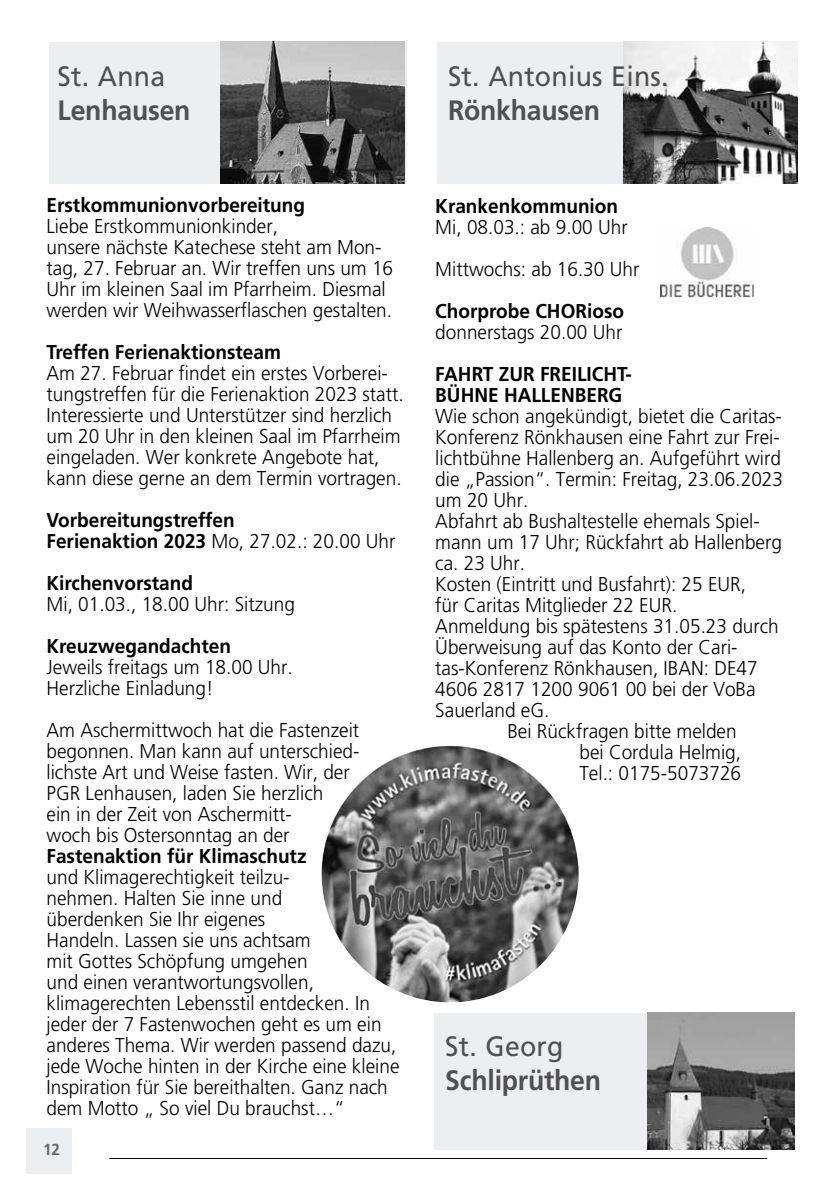
<style>
.page{position:relative;width:840px;height:1191px;background:#fff}
.page>*{position:absolute;margin:0;border:0;box-sizing:border-box;transform-origin:0 0}
.t1{font:28px "Frutiger";letter-spacing:.01em;color:#504f53;scale:.95 1}
.t2{font:700 28px "Frutiger";letter-spacing:-.01em;color:#504f53;scale:.95 1}
.t3{font:300 20px/21px "Frutiger";color:#000;scale:.95 1}
.t4{font:700 20px/21px "Frutiger";color:#000;scale:.95 1}
.t5{font:700 16px "Frutiger";color:#68676c;scale:.95 1}
.s1{font-weight:300}
</style>
<div class="page">
<div style="left:26px;top:1128px;width:45px;height:46px;background:#edeeef"></div>
<hr style="left:109px;top:1158px;width:657px;height:1px;background:#000">
<div style="left:437px;top:42px;width:360px;height:142px;background:#edeeef"></div>
<img style="left:623px;top:42px;width:174px;height:142px">
<div style="left:49px;top:42px;width:357px;height:142px;background:#edeeef"></div>
<img style="left:220px;top:42px;width:184px;height:142px">
<img style="left:660px;top:228px;width:93px;height:70px">
<div style="left:434px;top:1013px;width:360px;height:136px;background:#edeeef"></div>
<img style="left:647px;top:1013px;width:147px;height:136px">
<img style="left:321px;top:745px;width:257px;height:257px;border-radius:128px">
<h1 class="t1" style="left:58px;top:60px;width:115px">St. Anna</h1>
<h1 class="t2" style="left:58px;top:94px;width:141px">Lenhausen</h1>
<p class="t4" style="left:46px;top:194px;width:273px">Erstkommunionvorbereitung</p>
<p class="t3" style="left:46px;top:215px;width:366px">Liebe Erstkommunionkinder,<br>unsere nächste Katechese steht am Mon&shy;tag, 27. Februar an. Wir treffen uns um 16<br>Uhr im kleinen Saal im Pfarrheim. Diesmal werden wir Weihwasserflaschen gestalten.</p>
<p class="t4" style="left:46px;top:341px;width:248px">Treffen Ferienaktionsteam</p>
<p class="t3" style="left:46px;top:362px;width:377px">Am 27. Februar findet ein erstes Vorberei&shy;tungstreffen für die Ferienaktion 2023 statt.<br>Interessierte und Unterstützer sind herzlich um 20 Uhr in den kleinen Saal im Pfarrheim eingeladen. Wer konkrete Angebote hat, kann diese gerne an dem Termin vortragen.</p>
<p class="t4" style="left:46px;top:509px;width:368px">Vorbereitungstreffen<br>Ferienaktion 2023 <span class="s1">Mo, 27.02.: 20.00 Uhr</span></p>
<p class="t4" style="left:46px;top:572px;width:156px">Kirchenvorstand</p>
<p class="t3" style="left:46px;top:593px;width:263px">Mi, 01.03., 18.00 Uhr: Sitzung</p>
<p class="t4" style="left:46px;top:635px;width:196px">Kreuzwegandachten</p>
<p class="t3" style="left:46px;top:656px;width:260px">Jeweils freitags um 18.00 Uhr.<br>Herzliche Einladung!</p>
<p class="t3" style="left:46px;top:719px;width:330px">Am Aschermittwoch hat die Fastenzeit begonnen. Man kann auf unterschied&shy;lichste Art und Weise fasten. Wir, der PGR Lenhausen, laden Sie herzlich<br>ein in der Zeit von Aschermitt-<br>woch bis Ostersonntag an der</p>
<p class="t4" style="left:46px;top:845px;width:275px">Fastenaktion für Klimaschutz</p>
<p class="t3" style="left:46px;top:866px;width:373px">und Klimagerechtigkeit teilzu-<br>nehmen. Halten Sie inne und<br>überdenken Sie Ihr eigenes<br>Handeln. Lassen sie uns achtsam<br>mit Gottes Schöpfung umgehen<br>und einen verantwortungsvollen, klimagerechten Lebensstil entdecken. In jeder der 7 Fastenwochen geht es um ein anderes Thema. Wir werden passend dazu, jede Woche hinten in der Kirche eine kleine Inspiration für Sie bereithalten. Ganz nach dem Motto „ So viel Du brauchst…“</p>
<p class="t5" style="left:43px;top:1140px;width:19px">12</p>
<h1 class="t1" style="left:448px;top:60px;width:233px">St. Antonius Eins.</h1>
<h1 class="t2" style="left:448px;top:94px;width:161px">Rönkhausen</h1>
<p class="t4" style="left:435px;top:195px;width:194px">Krankenkommunion</p>
<p class="t3" style="left:435px;top:206px;width:216px;line-height:42px">Mi, 08.03.: ab 9.00 Uhr<br>Mittwochs: ab 16.30 Uhr</p>
<p class="t4" style="left:435px;top:300px;width:200px">Chorprobe CHORioso</p>
<p class="t3" style="left:435px;top:321px;width:198px">donnerstags 20.00 Uhr</p>
<p class="t4" style="left:435px;top:363px;width:208px">FAHRT ZUR FREILICHT-<br>BÜHNE HALLENBERG</p>
<p class="t3" style="left:435px;top:405px;width:366px">Wie schon angekündigt, bietet die Caritas-</p>
<p class="t3" style="left:435px;top:426px;width:364px">Konferenz Rönkhausen eine Fahrt zur Frei-</p>
<p class="t3" style="left:435px;top:447px;width:365px">lichtbühne Hallenberg an. Aufgeführt wird</p>
<p class="t3" style="left:435px;top:468px;width:367px">die „Passion“. Termin: Freitag, 23.06.2023</p>
<p class="t3" style="left:435px;top:489px;width:99px">um 20 Uhr.</p>
<p class="t3" style="left:435px;top:510px;width:343px">Abfahrt ab Bushaltestelle ehemals Spiel-</p>
<p class="t3" style="left:435px;top:531px;width:366px">mann um 17 Uhr; Rückfahrt ab Hallenberg</p>
<p class="t3" style="left:435px;top:552px;width:96px">ca. 23 Uhr.</p>
<p class="t3" style="left:435px;top:573px;width:328px">Kosten (Eintritt und Busfahrt): 25 EUR,</p>
<p class="t3" style="left:435px;top:594px;width:256px">für Caritas Mitglieder 22 EUR.</p>
<p class="t3" style="left:435px;top:615px;width:363px">Anmeldung bis spätestens 31.05.23 durch</p>
<p class="t3" style="left:435px;top:636px;width:319px">Überweisung auf das Konto der Cari-</p>
<p class="t3" style="left:435px;top:657px;width:340px">tas-Konferenz Rönkhausen, IBAN: DE47</p>
<p class="t3" style="left:435px;top:678px;width:338px">4606 2817 1200 9061 00 bei der VoBa</p>
<p class="t3" style="left:435px;top:699px;width:122px">Sauerland eG.</p>
<p class="t3" style="left:507px;top:720px;width:243px">Bei Rückfragen bitte melden</p>
<p class="t3" style="left:579px;top:741px;width:172px">bei Cordula Helmig,</p>
<p class="t3" style="left:579px;top:762px;width:172px">Tel.: 0175-5073726</p>
<h1 class="t1" style="left:445px;top:1030px;width:126px">St. Georg</h1>
<h1 class="t2" style="left:445px;top:1063px;width:165px">Schliprüthen</h1>
</div>
